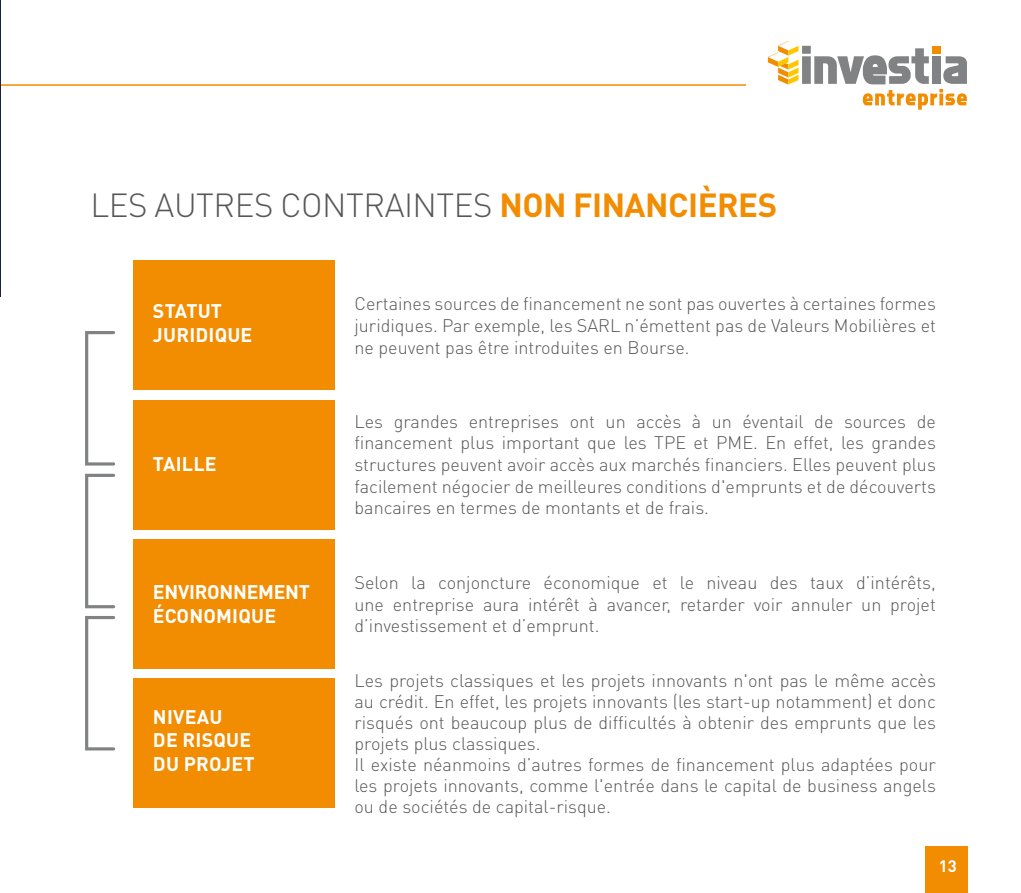
<style>
.page{position:relative;width:1021px;height:893px;background:#fff}
.page>*{position:absolute;margin:0;border:0;box-sizing:border-box;transform-origin:0 0}
.t1{font:300 33px "DIN Pro";letter-spacing:-.015em;color:#575756}
.t2{font:700 19.5px/23.4px "DIN Pro";letter-spacing:.01em;color:#fff}
.t3{font:700 19.5px/23.4px "DIN Pro";letter-spacing:-.015em;color:#fff}
.t4{font:300 18px/21.6px "DIN Pro";color:#575756;text-align:justify}
.t5{font:700 16.5px "DIN Pro";color:#fff}
.s1{font-weight:700;color:#f28c00}
</style>
<div class="page">
<svg style="left:768px;top:41px;width:198px;height:69px"></svg>
<hr style="left:0;top:84px;width:746px;height:2px;background:#f28c00">
<div style="left:925px;top:846px;width:42px;height:47px;background:#f28c00"></div>
<hr style="left:0;top:0;width:1px;height:297px;background:#1a203d">
<div style="left:133px;top:260px;width:202px;height:130px;background:#f28c00"></div>
<div style="left:133px;top:539px;width:202px;height:130px;background:#f28c00"></div>
<div style="left:133px;top:400px;width:202px;height:129px;background:#f28c00"></div>
<div style="left:133px;top:678px;width:202px;height:130px;background:#f28c00"></div>
<svg style="left:85px;top:331px;width:30px;height:135px"></svg>
<svg style="left:85px;top:474px;width:30px;height:134px"></svg>
<svg style="left:85px;top:616px;width:30px;height:134px"></svg>
<h1 class="t1" style="left:90px;top:182px;width:688px">LES AUTRES CONTRAINTES <span class="s1">NON FINANCIÈRES</span></h1>
<p class="t2" style="left:153px;top:299px;width:101px">STATUT<br>JURIDIQUE</p>
<p class="t2" style="left:153px;top:451px;width:65px">TAILLE</p>
<p class="t3" style="left:153px;top:580px;width:158px">ENVIRONNEMENT<br>ÉCONOMIQUE</p>
<p class="t2" style="left:153px;top:704px;width:103px">NIVEAU<br>DE RISQUE<br>DU PROJET</p>
<p class="t4" style="left:354px;top:292px;width:583px">Certaines sources de financement ne sont pas ouvertes à certaines formes juridiques. Par exemple, les SARL n’émettent pas de Valeurs Mobilières et ne peuvent pas être introduites en Bourse.</p>
<p class="t4" style="left:354px;top:410px;width:583px">Les grandes entreprises ont un accès à un éventail de sources de financement plus important que les TPE et PME. En effet, les grandes structures peuvent avoir accès aux marchés financiers. Elles peuvent plus facilement négocier de meilleures conditions d'emprunts et de découverts bancaires en termes de montants et de frais.</p>
<p class="t4" style="left:354px;top:571px;width:583px">Selon la conjoncture économique et le niveau des taux d’intérêts, une entreprise aura intérêt à avancer, retarder voir annuler un projet d’investissement et d’emprunt.</p>
<p class="t4" style="left:354px;top:669px;width:583px;line-height:21px;text-align:left">Les projets classiques et les projets innovants n'ont pas le même accès au crédit. En effet, les projets innovants (les start-up notamment) et donc risqués ont beaucoup plus de difficultés à obtenir des emprunts que les projets plus classiques.<br>Il existe néanmoins d’autres formes de financement plus adaptées pour les projets innovants, comme l'entrée dans le capital de business angels ou de sociétés de capital-risque.</p>
<p class="t5" style="left:938px;top:855px;width:19px">13</p>
</div>
